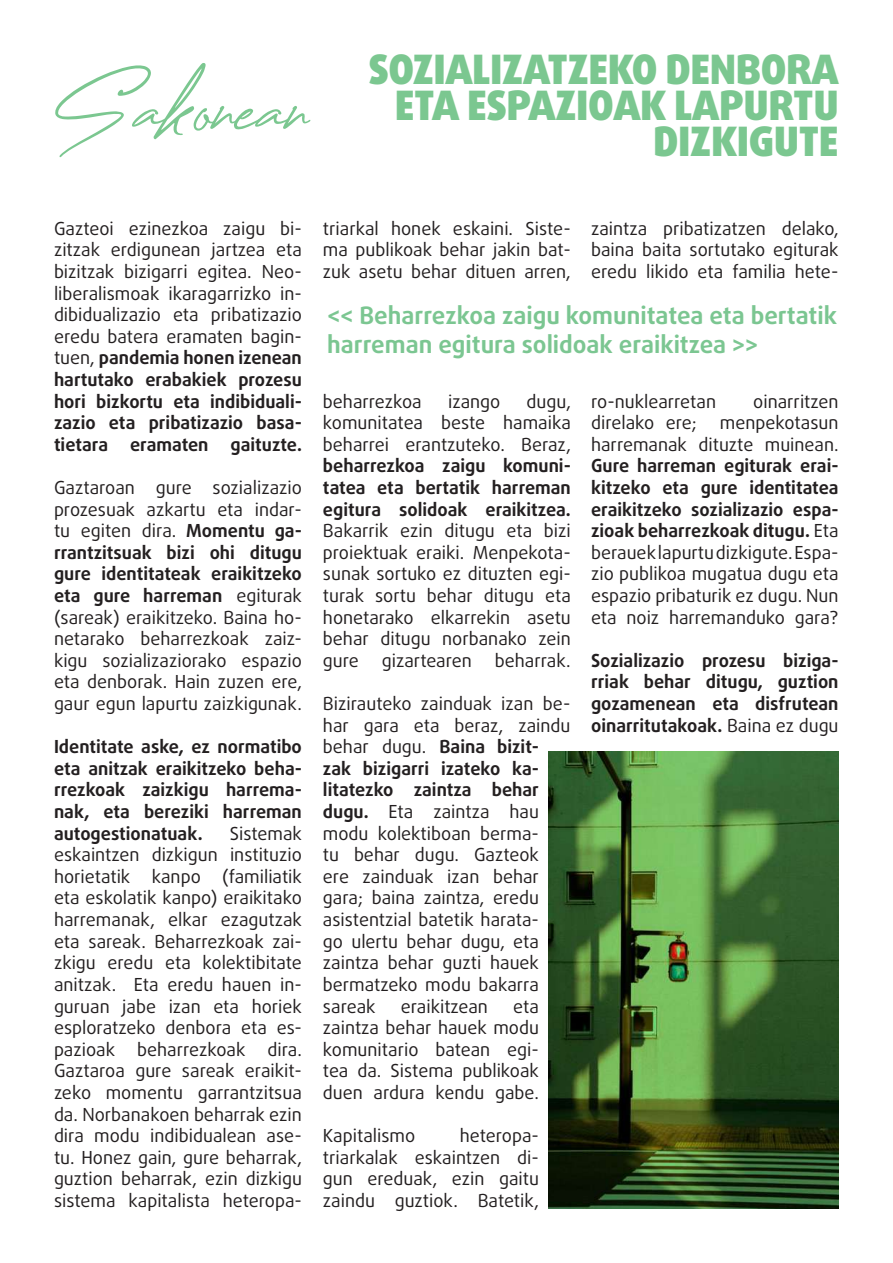
<style>
.page{position:relative;width:893px;height:1263px;background:#fff}
.page>*{position:absolute;margin:0;border:0;box-sizing:border-box;transform-origin:0 0}
.t1{font:114px "Creattion Demo";color:#7bc790}
.t2{font:900 40.5px/36px "Daxline Pro";letter-spacing:-.01em;color:#7bc790;text-align:right}
.t3{font:700 24px/28.8px "Daxline Pro";color:#7bc691}
.t4{font:18px/21.6px "Daxline Pro";color:#231f20;text-align:justify}
.t5{font:700 18px/21.6px "Daxline Pro";color:#231f20;text-align:justify}
.s1{font-weight:700}
.s2{font-weight:400}
</style>
<div class="page">
<img style="left:549px;top:752px;width:290px;height:457px">
<h1 class="t1" style="left:54px;top:54px;width:256px">Sakonean</h1>
<h2 class="t2" style="left:368px;top:52px;width:472px">SOZIALIZATZEKO DENBORA<br>ETA ESPAZIOAK LAPURTU<br>DIZKIGUTE</h2>
<p class="t4" style="left:54px;top:218px;width:249px">Gazteoi ezinezkoa zaigu bi&shy;zitzak erdigunean jartzea eta bizitzak bizigarri egitea. Neo&shy;liberalismoak ikaragarrizko in&shy;dibidualizazio eta pribatizazio eredu batera eramaten bagin&shy;tuen, <span class="s1">pandemia honen izenean hartutako erabakiek prozesu hori bizkortu eta indibiduali&shy;zazio eta pribatizazio basa&shy;tietara eramaten gaituzte.</span></p>
<p class="t4" style="left:54px;top:477px;width:249px">Gaztaroan gure sozializazio prozesuak azkartu eta indar&shy;tu egiten dira. <span class="s1">Momentu ga&shy;rrantzitsuak bizi ohi ditugu gure identitateak eraikitzeko eta gure harreman</span> egiturak (sareak) eraikitzeko. Baina ho&shy;netarako beharrezkoak zaiz&shy;kigu sozializaziorako espazio eta denborak. Hain zuzen ere, gaur egun lapurtu zaizkigunak.</p>
<p class="t5" style="left:54px;top:736px;width:249px">Identitate aske, ez normatibo eta anitzak eraikitzeko beha&shy;rrezkoak zaizkigu harrema&shy;nak, eta bereziki harreman autogestionatuak.</p>
<p class="t4" style="left:54px;top:823px;width:249px;text-indent:176px">Sistemak eskaintzen dizkigun instituzio horietatik kanpo (familiatik eta eskolatik kanpo) eraikitako harremanak, elkar ezagutzak eta sareak. Beharrezkoak zai&shy;zkigu eredu eta kolektibitate anitzak. Eta eredu hauen in&shy;guruan jabe izan eta horiek esploratzeko denbora eta es&shy;pazioak beharrezkoak dira.<br>Gaztaroa gure sareak eraikit&shy;zeko momentu garrantzitsua da. Norbanakoen beharrak ezin dira modu indibidualean ase&shy;tu. Honez gain, gure beharrak, guztion beharrak, ezin dizkigu sistema kapitalista heteropa-</p>
<p class="t4" style="left:323px;top:218px;width:249px">triarkal honek eskaini. Siste&shy;ma publikoak behar jakin bat&shy;zuk asetu behar dituen arren,</p>
<p class="t4" style="left:591px;top:218px;width:249px">zaintza pribatizatzen delako, baina baita sortutako egiturak eredu likido eta familia hete-</p>
<h3 class="t3" style="left:327px;top:301px;width:511px">&lt;&lt; Beharrezkoa zaigu komunitatea eta bertatik harreman egitura solidoak eraikitzea &gt;&gt;</h3>
<p class="t4" style="left:323px;top:391px;width:249px;text-indent:204px">dugu, komunitatea beste hamaika beharrei erantzuteko. Beraz,</p>
<p class="t5" style="left:323px;top:455px;width:249px">beharrezkoa zaigu komuni&shy;tatea eta bertatik harreman egitura solidoak eraikitzea.</p>
<p class="t4" style="left:323px;top:520px;width:249px">Bakarrik ezin ditugu eta bizi proiektuak eraiki. Menpekota&shy;sunak sortuko ez dituzten egi&shy;turak sortu behar ditugu eta honetarako elkarrekin asetu behar ditugu norbanako zein gure</p>
<p class="t4" style="left:323px;top:391px;width:100px">beharrezkoa</p>
<p class="t4" style="left:448px;top:391px;width:54px">izango</p>
<p class="t4" style="left:382px;top:650px;width:91px">gizartearen</p>
<p class="t4" style="left:495px;top:650px;width:78px">beharrak.</p>
<p class="t4" style="left:323px;top:693px;width:249px;text-align:left">Bizirauteko zainduak izan be&shy;har gara eta beraz, zaindu behar dugu. <span class="s1">Baina bizit&shy;zak bizigarri izateko ka&shy;litatezko zaintza behar dugu.</span> Eta zaintza hau modu kolektiboan berma-<br>tu behar dugu. Gazteok<br>ere zainduak izan behar gara; baina zaintza, eredu asistentzial batetik harata-<br>go ulertu behar dugu, eta zaintza behar guzti hauek bermatzeko modu bakarra sareak</p>
<p class="t4" style="left:401px;top:995px;width:89px">eraikitzean</p>
<p class="t4" style="left:323px;top:995px;width:218px;text-indent:190px">eta zaintza behar hauek modu komunitario batean egi&shy;tea da. Sistema publikoak duen ardura kendu gabe.</p>
<p class="t4" style="left:323px;top:1125px;width:94px">Kapitalismo</p>
<p class="t4" style="left:323px;top:1125px;width:218px;text-indent:137px">heteropa&shy;triarkalak eskaintzen di&shy;gun ereduak, ezin gaitu zaindu guztiok. Batetik,</p>
<p class="t4" style="left:591px;top:391px;width:127px">ro-nuklearretan</p>
<p class="t4" style="left:753px;top:391px;width:87px">oinarritzen</p>
<p class="t4" style="left:591px;top:412px;width:107px">direlako ere;</p>
<p class="t4" style="left:591px;top:412px;width:249px;text-align:right">menpekotasun<br>harremanak dituzte muinean.</p>
<p class="t4" style="left:591px;top:455px;width:249px"><span class="s1">Gure harreman egiturak erai&shy;kitzeko eta gure identitatea eraikitzeko sozializazio espa&shy;zioak beharrezkoak ditugu.</span> Eta berauek lapurtu dizkigute. Espa&shy;zio publikoa mugatua dugu eta espazio pribaturik ez dugu. Nun eta noiz harremanduko gara?</p>
<p class="t5" style="left:591px;top:650px;width:249px">Sozializazio prozesu biziga&shy;rriak behar ditugu, guztion gozamenean eta disfrutean oinarritutakoak. <span class="s2">Baina ez dugu</span></p>
</div>
